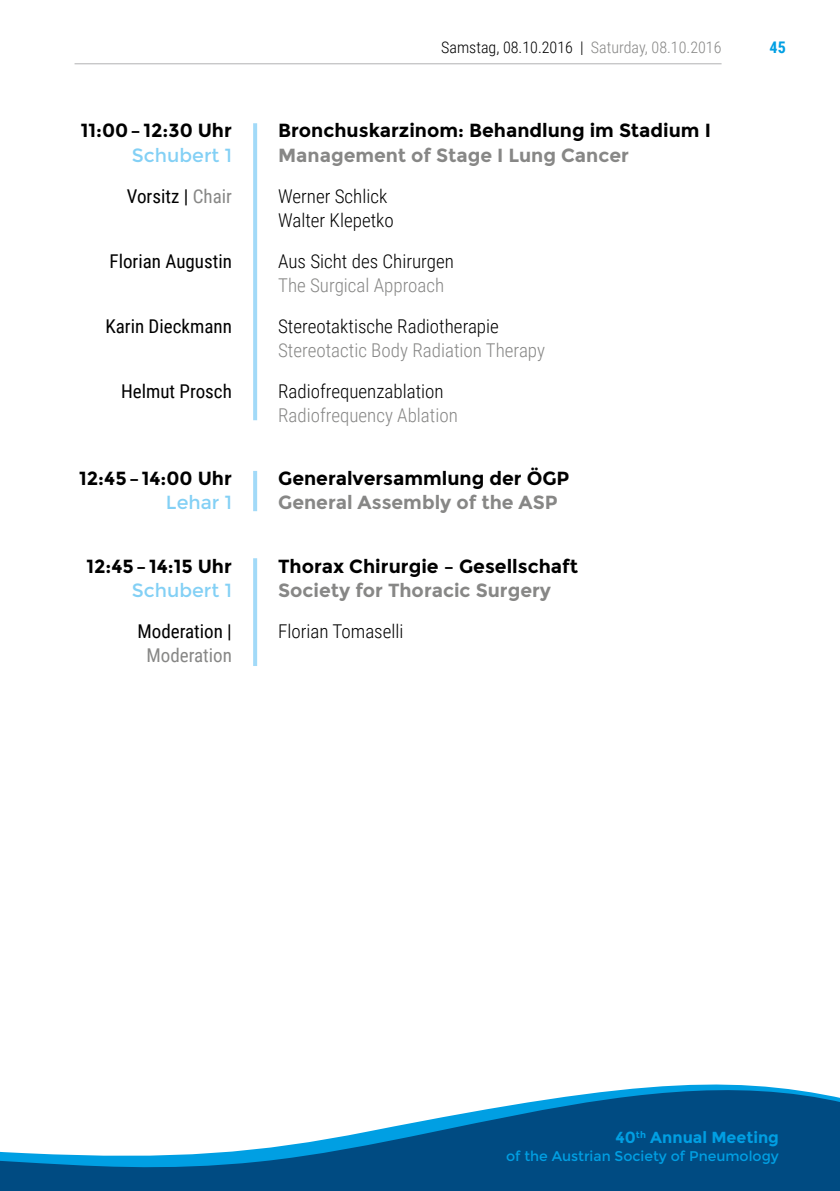
<style>
.page{position:relative;width:840px;height:1191px;background:#fff}
.page>*{position:absolute;margin:0;border:0;box-sizing:border-box;transform-origin:0 0}
.t1{font:700 19px "Montserrat";color:#000}
.t2{font:300 19px/24px "Roboto Condensed";color:#000}
.t3{font:700 19px "Montserrat";color:#878786}
.t4{font:300 19px "Roboto Condensed";color:#878786}
.t5{font:19px "Roboto Condensed";color:#000}
.t6{font:19px "Montserrat";color:#83d0f5}
.t7{font:19px "Roboto Condensed";color:#878786}
.t8{font:300 16px "Roboto Condensed";color:#000}
.t9{font:700 16px "Montserrat";color:#009fe3}
.t10{font:700 16px "Roboto Condensed";color:#009fe3}
.t11{font:14px "Montserrat";color:#009fe3}
.s1{color:#878786}
</style>
<div class="page">
<hr style="left:74px;top:63px;width:647px;height:1px;background:#b1b2b3">
<svg style="left:253px;top:123px;width:4px;height:297px"></svg>
<svg style="left:253px;top:471px;width:4px;height:40px"></svg>
<svg style="left:253px;top:558px;width:4px;height:108px"></svg>
<svg style="left:0;top:1084px;width:839px;height:107px;fill:#004b82"></svg>
<p class="t8" style="left:441px;top:36px;width:281px">Samstag, 08.10.2016 | <span class="s1">Saturday, 08.10.2016</span></p>
<p class="t10" style="left:769px;top:36px;width:18px">45</p>
<p class="t1" style="left:81px;top:119px;width:152px">11:00–12:30 Uhr</p>
<p class="t1" style="left:278px;top:119px;width:434px">Bronchuskarzinom: Behandlung im Stadium I</p>
<p class="t6" style="left:132px;top:144px;width:101px">Schubert 1</p>
<p class="t3" style="left:278px;top:143px;width:352px">Management of Stage I Lung Cancer</p>
<p class="t5" style="left:127px;top:182px;width:107px">Vorsitz | <span class="s1">Chair</span></p>
<p class="t2" style="left:278px;top:183px;width:117px">Werner Schlick<br>Walter Klepetko</p>
<p class="t5" style="left:109px;top:247px;width:124px">Florian Augustin</p>
<p class="t2" style="left:278px;top:248px;width:177px">Aus Sicht des Chirurgen</p>
<p class="t4" style="left:278px;top:271px;width:168px">The Surgical Approach</p>
<p class="t5" style="left:105px;top:312px;width:128px">Karin Dieckmann</p>
<p class="t2" style="left:278px;top:313px;width:222px">Stereotaktische Radiotherapie</p>
<p class="t4" style="left:278px;top:336px;width:268px">Stereotactic Body Radiation Therapy</p>
<p class="t5" style="left:121px;top:377px;width:112px">Helmut Prosch</p>
<p class="t2" style="left:278px;top:378px;width:167px">Radiofrequenzablation</p>
<p class="t4" style="left:278px;top:401px;width:181px">Radiofrequency Ablation</p>
<p class="t1" style="left:79px;top:467px;width:154px">12:45–14:00 Uhr</p>
<p class="t1" style="left:278px;top:467px;width:293px">Generalversammlung der ÖGP</p>
<p class="t6" style="left:166px;top:491px;width:67px">Lehar 1</p>
<p class="t3" style="left:278px;top:491px;width:281px">General Assembly of the ASP</p>
<p class="t1" style="left:86px;top:555px;width:147px">12:45–14:15 Uhr</p>
<p class="t1" style="left:278px;top:555px;width:301px">Thorax Chirurgie – Gesellschaft</p>
<p class="t6" style="left:132px;top:579px;width:101px">Schubert 1</p>
<p class="t3" style="left:278px;top:579px;width:274px">Society for Thoracic Surgery</p>
<p class="t5" style="left:137px;top:618px;width:96px">Moderation |</p>
<p class="t2" style="left:278px;top:618px;width:127px">Florian Tomaselli</p>
<p class="t7" style="left:146px;top:642px;width:87px">Moderation</p>
<p class="t9" style="left:615px;top:1128px;width:165px">40<sup>th</sup> Annual Meeting</p>
<p class="t11" style="left:506px;top:1148px;width:274px">of the Austrian Society of Pneumology</p>
</div>
